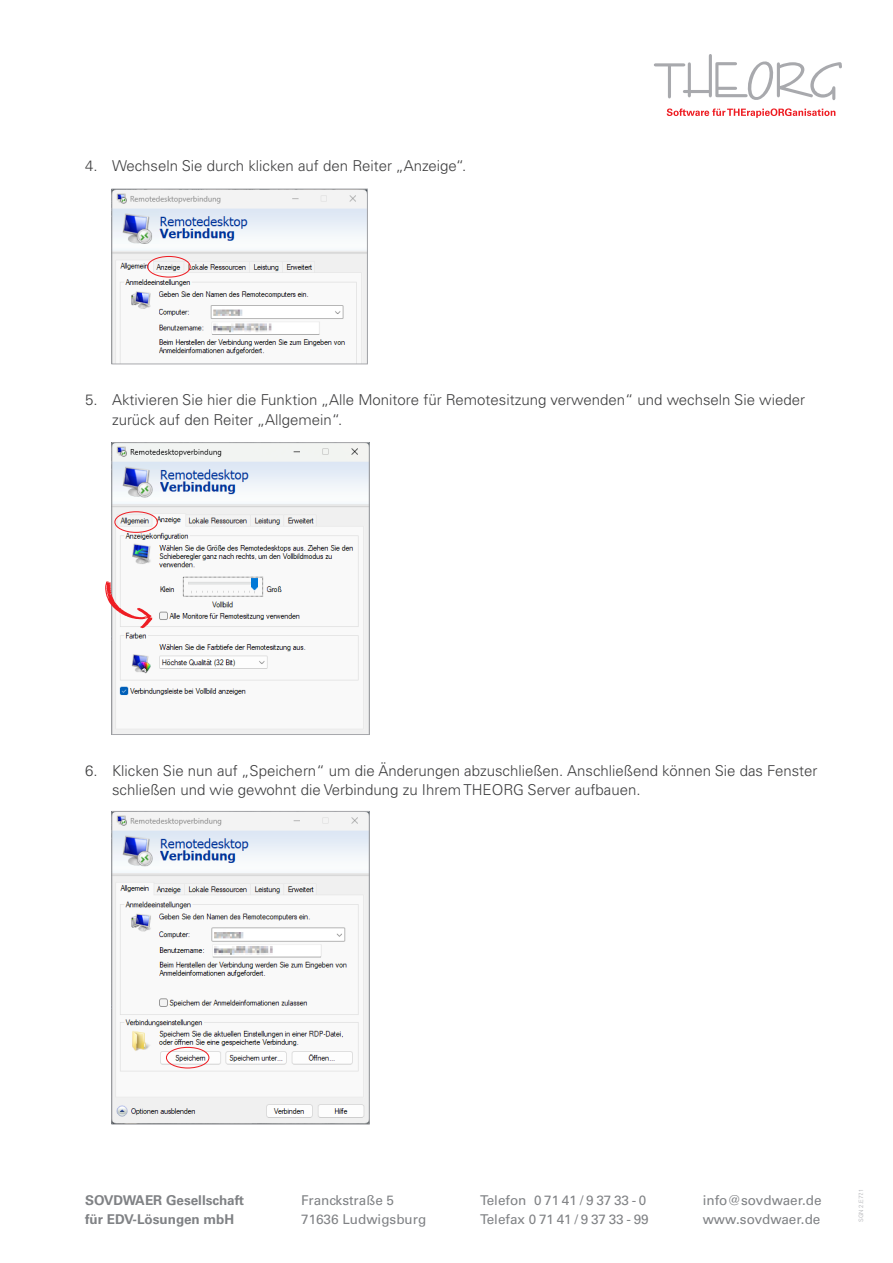
<style>
.page{position:relative;width:893px;height:1263px;background:#fff}
.page>*{position:absolute;margin:0;border:0;box-sizing:border-box;transform-origin:0 0}
.t1{font:300 15px/19.5px "Univers LT Pro 45";color:#3e3e3f}
.Fließtext{font:13.5px "Univers LT Pro 55 Roman";color:#808285}
.Fließtext-2{font:700 13.5px "Univers LT Pro 65";color:#808285}
.t2{font:300 6px "Univers LT Pro 45";color:#a8a9ad}
</style>
<div class="page">
<svg style="left:654px;top:54px;width:188px;height:46px"></svg>
<svg style="left:667px;top:108px;width:168px;height:10px"></svg>
<img style="left:114px;top:191px;width:252px;height:171px">
<div style="left:112px;top:189px;width:256px;height:175px;border:1px solid #a8a9ad"></div>
<img style="left:114px;top:444px;width:254px;height:289px">
<div style="left:112px;top:442px;width:258px;height:293px;border:1px solid #a8a9ad"></div>
<img style="left:114px;top:813px;width:254px;height:309px">
<div style="left:112px;top:811px;width:258px;height:313px;border:1px solid #a8a9ad"></div>
<div style="left:147px;top:256px;width:44px;height:22px;border:1px solid #ee1d23;border-radius:50%"></div>
<svg style="left:105px;top:581px;width:47px;height:47px"></svg>
<div style="left:166px;top:1047px;width:43px;height:21px;border:1px solid #ee1d23;border-radius:50%"></div>
<div style="left:114px;top:511px;width:44px;height:22px;border:1px solid #ee1d23;border-radius:50%"></div>
<p class="t1" style="left:85px;top:156px;width:383px">4. Wechseln Sie durch klicken auf den Reiter „Anzeige“.</p>
<p class="t1" style="left:112px;top:390px;width:694px;text-indent:-27px">5. Aktivieren Sie hier die Funktion „Alle Monitore für Remotesitzung verwenden“ und wechseln Sie wieder zurück auf den Reiter „Allgemein“.</p>
<p class="t1" style="left:112px;top:760px;width:707px;text-indent:-27px">6. Klicken Sie nun auf „Speichern“ um die Änderungen abzuschließen. Anschließend können Sie das Fenster schließen und wie gewohnt die Verbindung zu Ihrem THEORG Server aufbauen.</p>
<p class="Fließtext-2" style="left:85px;top:1190px;width:161px">SOVDWAER Gesellschaft</p>
<p class="Fließtext-2" style="left:85px;top:1210px;width:151px">für EDV-Lösungen mbH</p>
<p class="Fließtext" style="left:301px;top:1190px;width:94px">Franckstraße 5</p>
<p class="Fließtext" style="left:301px;top:1210px;width:127px">71636 Ludwigsburg</p>
<p class="Fließtext" style="left:480px;top:1190px;width:168px">Telefon 0 71 41 / 9 37 33 - 0</p>
<p class="Fließtext" style="left:480px;top:1210px;width:170px">Telefax 0 71 41 / 9 37 33 - 99</p>
<p class="Fließtext" style="left:703px;top:1190px;width:121px">info@sovdwaer.de</p>
<p class="Fließtext" style="left:703px;top:1210px;width:119px">www.sovdwaer.de</p>
<p class="t2" style="left:857px;top:1222px;width:35px;rotate:-90deg">SGN 2.E77.1</p>
</div>
